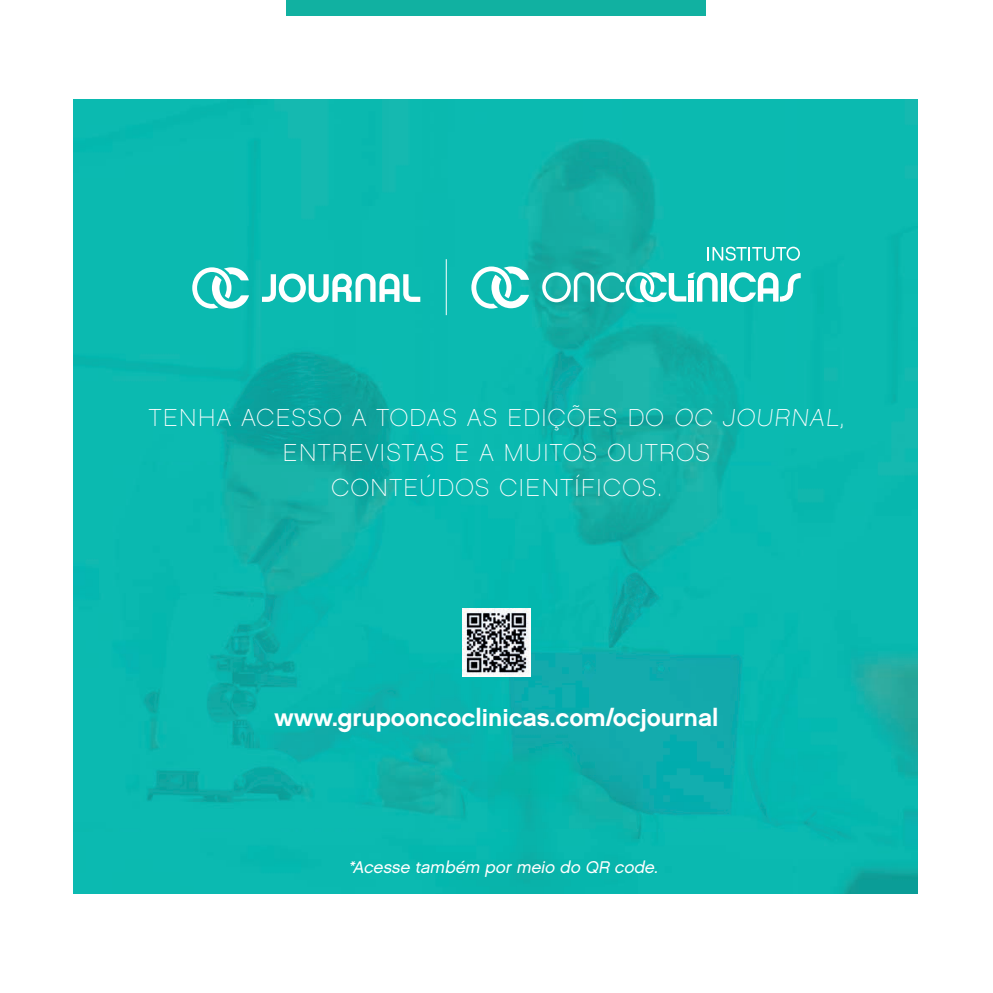
<style>
.page{position:relative;width:993px;height:993px;background:#fff}
.page>*{position:absolute;margin:0;border:0;box-sizing:border-box;transform-origin:0 0}
.t1{font:24.5px/35px "Chalet Paris Nineteen Sixty";letter-spacing:.06em;color:#fff;text-align:center}
.t2{font:24.5px "Chalet New York Nineteen Sixty";color:#fff}
.t3{font:italic 16.97px "Chalet London Nineteen Sixty";color:#fff}
</style>
<div class="page">
<img style="left:74px;top:99px;width:843px;height:794px">
<div style="left:286px;top:0;width:419px;height:16px;background:#11b1a1"></div>
<img style="left:462px;top:608px;width:68px;height:68px">
<svg style="left:471px;top:266px;width:58px;height:42px"></svg>
<div style="left:721px;top:273px;width:5px;height:28px;background:#fff"></div>
<svg style="left:542px;top:272px;width:175px;height:30px"></svg>
<svg style="left:729px;top:272px;width:71px;height:30px"></svg>
<svg style="left:707px;top:246px;width:92px;height:15px"></svg>
<svg style="left:192px;top:267px;width:57px;height:41px"></svg>
<svg style="left:262px;top:273px;width:158px;height:29px"></svg>
<hr style="left:446px;top:259px;width:1px;height:56px;background:#fff">
<p class="t1" style="left:149px;top:400px;width:696px">TENHA ACESSO A TODAS AS EDIÇÕES DO OC JOURNAL,<br>ENTREVISTAS E A MUITOS OUTROS<br>CONTEÚDOS CIENTÍFICOS.</p>
<p class="t2" style="left:274px;top:702px;width:445px">www.grupooncoclinicas.com/ocjournal</p>
<p class="t3" style="left:348px;top:856px;width:314px">*Acesse também por meio do QR code.</p>
</div>
